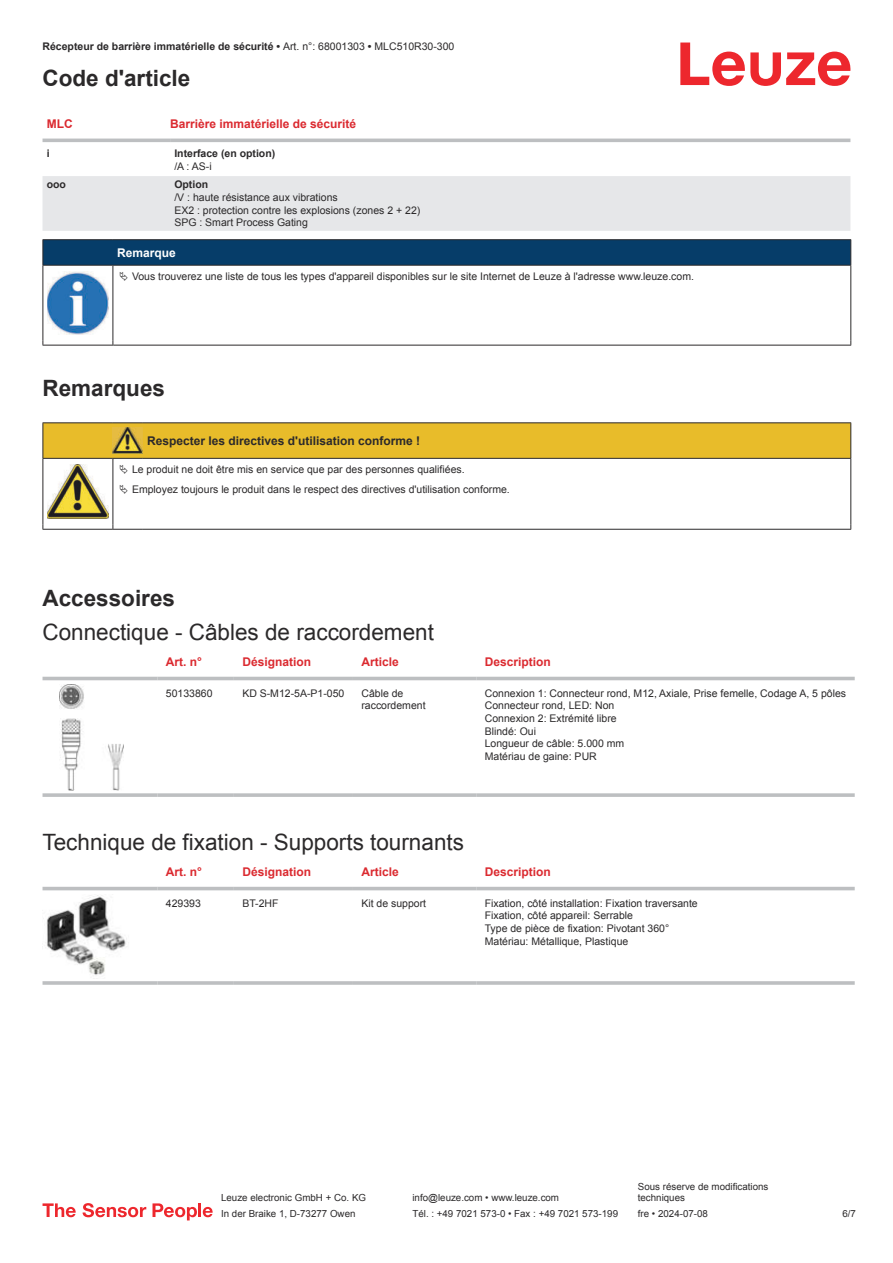
<style>
.page{position:relative;width:893px;height:1263px;background:#fff}
.page>*{position:absolute;margin:0;border:0;box-sizing:border-box;transform-origin:0 0}
.t1{font:22.5px "Arial";color:#2b292a}
.t2{font:700 22.5px "Arial";color:#2b292a}
.t3{font:700 12px "Arial";color:#db2a30}
.t4{font:700 12px "Arial";color:#2b292a}
.t5{font:700 12px "Arial";color:#fff}
.t6{font:10.5px/12.6px "Arial";color:#2b292a}
.t7{font:700 10.5px "Arial";color:#2b292a}
.t8{font:9.75px/11.7px "Arial";color:#2b292a}
.s1{font-weight:400}
</style>
<div class="page">
<svg style="left:680px;top:43px;width:170px;height:43px"></svg>
<svg style="left:43px;top:138px;width:807px;height:1px"></svg>
<div style="left:43px;top:176px;width:807px;height:55px;background:#e6e7e9"></div>
<hr style="left:43px;top:139px;width:127px;height:3px;background:#bdbfc1">
<hr style="left:170px;top:139px;width:680px;height:3px;background:#bdbfc1">
<div style="left:43px;top:676px;width:812px;height:5px;background:#eceded"></div>
<hr style="left:43px;top:677px;width:114px;height:3px;background:#bdbfc1">
<hr style="left:157px;top:677px;width:77px;height:3px;background:#bdbfc1">
<hr style="left:234px;top:677px;width:119px;height:3px;background:#bdbfc1">
<hr style="left:353px;top:677px;width:123px;height:3px;background:#bdbfc1">
<hr style="left:476px;top:677px;width:379px;height:3px;background:#bdbfc1">
<svg style="left:43px;top:793px;width:114px;height:4px"></svg>
<svg style="left:157px;top:793px;width:77px;height:4px"></svg>
<svg style="left:234px;top:793px;width:119px;height:4px"></svg>
<svg style="left:353px;top:793px;width:123px;height:4px"></svg>
<svg style="left:476px;top:793px;width:379px;height:4px;background:#c3c5c7"></svg>
<img style="left:59px;top:684px;width:65px;height:107px">
<svg style="left:43px;top:886px;width:812px;height:5px;fill:#efefef"></svg>
<hr style="left:43px;top:887px;width:114px;height:3px;background:#bdbfc1">
<hr style="left:157px;top:887px;width:77px;height:3px;background:#bdbfc1">
<hr style="left:234px;top:887px;width:119px;height:3px;background:#bdbfc1">
<hr style="left:353px;top:887px;width:123px;height:3px;background:#bdbfc1">
<hr style="left:476px;top:887px;width:379px;height:3px;background:#bdbfc1">
<hr style="left:43px;top:981px;width:114px;height:4px;background:#c3c5c7">
<svg style="left:157px;top:981px;width:77px;height:4px"></svg>
<hr style="left:234px;top:981px;width:119px;height:4px;background:#c4c6c7">
<hr style="left:353px;top:981px;width:123px;height:4px;background:#c3c5c7">
<svg style="left:476px;top:981px;width:379px;height:4px;background:#c3c5c7"></svg>
<img style="left:43px;top:895px;width:84px;height:84px">
<svg style="left:43px;top:1203px;width:33px;height:14px"></svg>
<svg style="left:83px;top:1203px;width:63px;height:14px"></svg>
<svg style="left:153px;top:1203px;width:44px;height:17px"></svg>
<hr style="left:198px;top:1203px;width:3px;height:14px;background:#ed272d">
<svg style="left:203px;top:1207px;width:10px;height:10px"></svg>
<svg style="left:44px;top:266px;width:806px;height:79px"></svg>
<hr style="left:43px;top:239px;width:70px;height:1px;background:#2b292a">
<hr style="left:43px;top:265px;width:70px;height:1px;background:#2b292a">
<hr style="left:113px;top:239px;width:738px;height:1px;background:#2b292a">
<svg style="left:43px;top:240px;width:808px;height:25px;background:#063c67"></svg>
<hr style="left:113px;top:265px;width:738px;height:1px;background:#2b292a">
<hr style="left:43px;top:266px;width:1px;height:75px;background:#2b292a">
<hr style="left:113px;top:266px;width:1px;height:75px;background:#2b292a">
<hr style="left:850px;top:266px;width:1px;height:75px;background:#2b292a">
<hr style="left:43px;top:345px;width:70px;height:1px;background:#2b292a">
<hr style="left:113px;top:345px;width:738px;height:1px;background:#2b292a">
<img style="left:47px;top:272px;width:61px;height:62px">
<div style="left:115px;top:266px;width:734px;height:20px;background:#fff"></div>
<svg style="left:44px;top:500px;width:806px;height:29px"></svg>
<hr style="left:43px;top:422px;width:70px;height:1px;background:#2b292a">
<hr style="left:113px;top:422px;width:30px;height:1px;background:#2b292a">
<hr style="left:143px;top:422px;width:708px;height:1px;background:#2b292a">
<hr style="left:43px;top:459px;width:1px;height:66px;background:#2b292a">
<hr style="left:113px;top:459px;width:1px;height:66px;background:#2b292a">
<hr style="left:850px;top:459px;width:1px;height:66px;background:#2b292a">
<hr style="left:43px;top:529px;width:70px;height:1px;background:#2b292a">
<hr style="left:113px;top:529px;width:30px;height:1px;background:#2b292a">
<hr style="left:143px;top:529px;width:708px;height:1px;background:#2b292a">
<img style="left:47px;top:500px;width:61px;height:18px">
<svg style="left:43px;top:423px;width:808px;height:77px"></svg>
<p class="t7" style="left:43px;top:43px;width:413px">Récepteur de barrière immatérielle de sécurité • <span class="s1">Art. n°: 68001303</span> • <span class="s1">MLC510R30-300</span></p>
<h1 class="t2" style="left:43px;top:70px;width:149px">Code d'article</h1>
<p class="t3" style="left:47px;top:119px;width:27px">MLC</p>
<p class="t3" style="left:170px;top:119px;width:188px">Barrière immatérielle de sécurité</p>
<p class="t7" style="left:47px;top:149px;width:4px">i</p>
<p class="t7" style="left:174px;top:149px;width:102px">Interface (en option)</p>
<p class="t6" style="left:174px;top:161px;width:39px">/A : AS-i</p>
<p class="t7" style="left:47px;top:181px;width:21px">ooo</p>
<p class="t7" style="left:174px;top:181px;width:35px">Option</p>
<p class="t6" style="left:174px;top:192px;width:247px">/V : haute résistance aux vibrations<br>EX2 : protection contre les explosions (zones 2 + 22)<br>SPG : Smart Process Gating</p>
<p class="t5" style="left:117px;top:248px;width:60px">Remarque</p>
<p class="t6" style="left:132px;top:271px;width:563px">Vous trouverez une liste de tous les types d'appareil disponibles sur le site Internet de Leuze à l'adresse www.leuze.com.</p>
<h1 class="t2" style="left:43px;top:380px;width:124px">Remarques</h1>
<p class="t4" style="left:147px;top:436px;width:274px">Respecter les directives d'utilisation conforme !</p>
<p class="t6" style="left:132px;top:460px;width:379px;line-height:20.2px">Le produit ne doit être mis en service que par des personnes qualifiées.<br>Employez toujours le produit dans le respect des directives d'utilisation conforme.</p>
<h1 class="t2" style="left:43px;top:590px;width:134px">Accessoires</h1>
<h1 class="t1" style="left:43px;top:623px;width:393px">Connectique - Câbles de raccordement</h1>
<p class="t3" style="left:166px;top:657px;width:38px">Art. n°</p>
<p class="t3" style="left:242px;top:657px;width:70px">Désignation</p>
<p class="t3" style="left:361px;top:657px;width:39px">Article</p>
<p class="t3" style="left:485px;top:657px;width:68px">Description</p>
<p class="t6" style="left:166px;top:688px;width:48px">50133860</p>
<p class="t6" style="left:242px;top:688px;width:104px">KD S-M12-5A-P1- 050</p>
<p class="t6" style="left:361px;top:688px;width:66px">Câble de raccordement</p>
<p class="t6" style="left:485px;top:688px;width:363px">Connexion 1: Connecteur rond, M12, Axiale, Prise femelle, Codage A, 5 pôles<br>Connecteur rond, LED: Non<br>Connexion 2: Extrémité libre<br>Blindé: Oui<br>Longueur de câble: 5.000 mm<br>Matériau de gaine: PUR</p>
<h1 class="t1" style="left:43px;top:833px;width:423px">Technique de fixation - Supports tournants</h1>
<p class="t3" style="left:166px;top:867px;width:38px">Art. n°</p>
<p class="t3" style="left:242px;top:867px;width:70px">Désignation</p>
<p class="t3" style="left:361px;top:867px;width:39px">Article</p>
<p class="t3" style="left:485px;top:867px;width:68px">Description</p>
<p class="t6" style="left:166px;top:898px;width:37px">429393</p>
<p class="t6" style="left:242px;top:898px;width:38px">BT-2HF</p>
<p class="t6" style="left:361px;top:898px;width:66px">Kit de support</p>
<p class="t6" style="left:485px;top:898px;width:215px">Fixation, côté installation: Fixation traversante Fixation, côté appareil: Serrable<br>Type de pièce de fixation: Pivotant 360° Matériau: Métallique, Plastique</p>
<p class="t8" style="left:221px;top:1193px;width:146px">Leuze electronic GmbH + Co. KG</p>
<p class="t8" style="left:412px;top:1193px;width:148px">info@leuze.com • www.leuze.com</p>
<p class="t8" style="left:638px;top:1181px;width:132px">Sous réserve de modifications techniques</p>
<p class="t8" style="left:221px;top:1209px;width:136px">In der Braike 1, D-73277 Owen</p>
<p class="t8" style="left:412px;top:1209px;width:207px">Tél. : +49 7021 573-0 • Fax : +49 7021 573-199</p>
<p class="t8" style="left:638px;top:1209px;width:72px">fre • 2024-07-08</p>
<p class="t8" style="left:842px;top:1209px;width:15px">6 /7</p>
</div>
